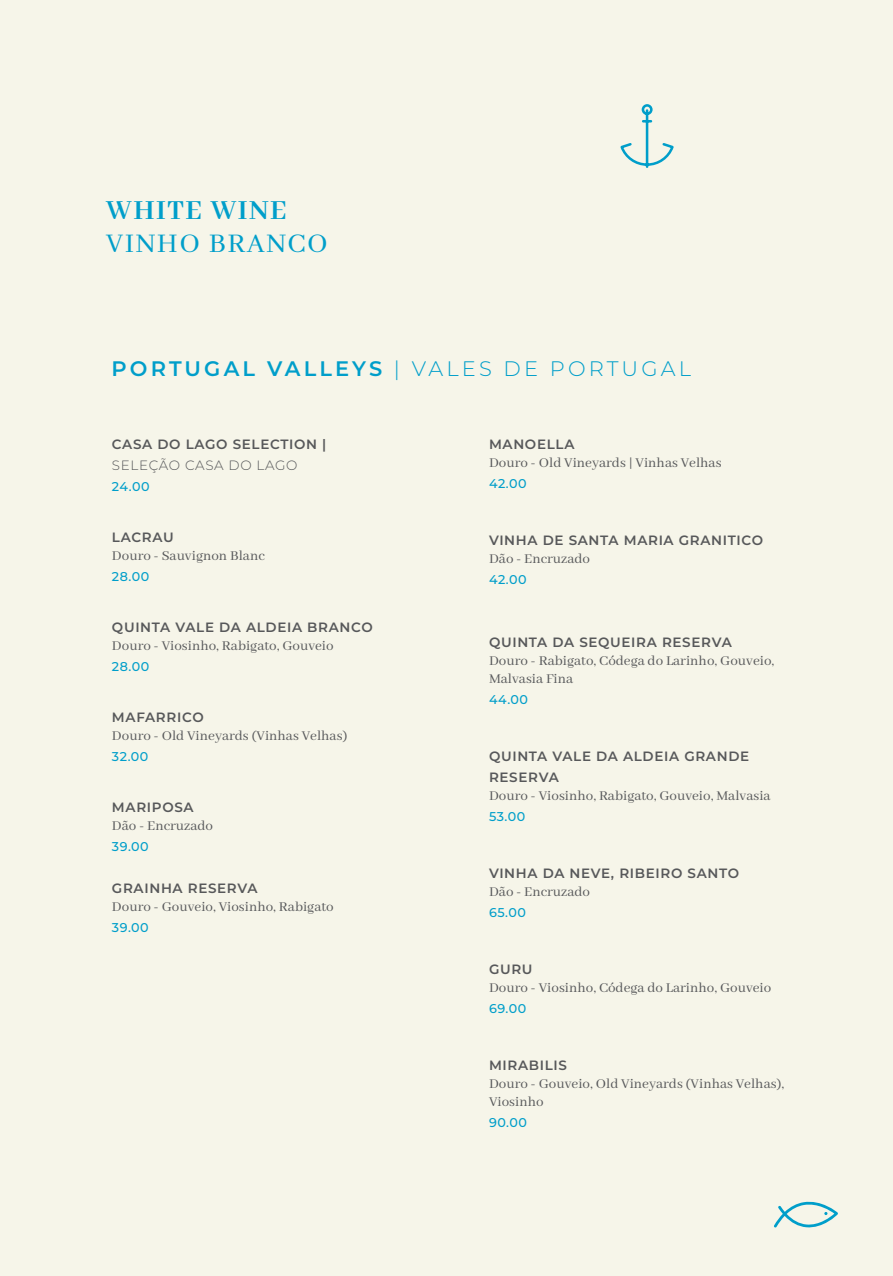
<style>
.page{position:relative;width:893px;height:1276px;background:#f6f5e9}
.page>*{position:absolute;margin:0;border:0;box-sizing:border-box;transform-origin:0 0}
.t1{font:30px "Abhaya Libre";letter-spacing:.05em;color:#009eca}
.t2{font:700 30px "Abhaya Libre";letter-spacing:.05em;color:#009eca}
.t3{font:300 21px "Montserrat";letter-spacing:.15em;color:#009eca}
.t4{font:15px/18px "Abhaya Libre";color:#57585a}
.t5{font:600 13.5px/21px "Montserrat";letter-spacing:.05em;color:#57585a}
.t6{font:300 13.5px "Montserrat";letter-spacing:.05em;color:#57585a}
.t7{font:500 12.75px "Montserrat";letter-spacing:.04em;color:#009eca}
.s1{font-weight:600}
</style>
<div class="page">
<svg style="left:774px;top:1201px;width:64px;height:27px"></svg>
<svg style="left:620px;top:104px;width:54px;height:64px"></svg>
<h1 class="t2" style="left:106px;top:194px;width:182px">WHITE WINE</h1>
<h1 class="t1" style="left:106px;top:227px;width:223px">VINHO BRANCO</h1>
<h2 class="t3" style="left:112px;top:354px;width:581px"><span class="s1">PORTUGAL VALLEYS</span> | VALES DE PORTUGAL</h2>
<p class="t5" style="left:112px;top:433px;width:216px">CASA DO LAGO SELECTION |</p>
<p class="t6" style="left:112px;top:456px;width:187px">SELEÇÃO CASA DO LAGO</p>
<p class="t7" style="left:112px;top:477px;width:39px">24.00</p>
<p class="t5" style="left:112px;top:526px;width:63px">LACRAU</p>
<p class="t4" style="left:112px;top:547px;width:154px">Douro - Sauvignon Blanc</p>
<p class="t7" style="left:112px;top:567px;width:39px">28.00</p>
<p class="t5" style="left:112px;top:616px;width:262px">QUINTA VALE DA ALDEIA BRANCO</p>
<p class="t4" style="left:112px;top:637px;width:223px">Douro - Viosinho, Rabigato, Gouveio</p>
<p class="t7" style="left:112px;top:657px;width:39px">28.00</p>
<p class="t5" style="left:112px;top:706px;width:93px">MAFARRICO</p>
<p class="t4" style="left:112px;top:727px;width:237px">Douro - Old Vineyards (Vinhas Velhas)</p>
<p class="t7" style="left:112px;top:747px;width:38px">32.00</p>
<p class="t5" style="left:112px;top:796px;width:83px">MARIPOSA</p>
<p class="t4" style="left:112px;top:817px;width:102px">Dão - Encruzado</p>
<p class="t7" style="left:112px;top:837px;width:38px">39.00</p>
<p class="t5" style="left:112px;top:877px;width:147px">GRAINHA RESERVA</p>
<p class="t4" style="left:112px;top:898px;width:223px">Douro - Gouveio, Viosinho, Rabigato</p>
<p class="t7" style="left:112px;top:918px;width:38px">39.00</p>
<p class="t5" style="left:489px;top:433px;width:87px">MANOELLA</p>
<p class="t4" style="left:489px;top:454px;width:234px">Douro - Old Vineyards | Vinhas Velhas</p>
<p class="t7" style="left:489px;top:474px;width:39px">42.00</p>
<p class="t5" style="left:489px;top:529px;width:276px">VINHA DE SANTA MARIA GRANITICO</p>
<p class="t4" style="left:489px;top:550px;width:102px">Dão - Encruzado</p>
<p class="t7" style="left:489px;top:570px;width:39px">42.00</p>
<p class="t5" style="left:489px;top:631px;width:244px">QUINTA DA SEQUEIRA RESERVA</p>
<p class="t4" style="left:489px;top:652px;width:287px">Douro - Rabigato, Códega do Larinho, Gouveio,<br>Malvasia Fina</p>
<p class="t7" style="left:489px;top:690px;width:41px">44.00</p>
<p class="t5" style="left:489px;top:745px;width:262px">QUINTA VALE DA ALDEIA GRANDE<br>RESERVA</p>
<p class="t4" style="left:489px;top:787px;width:283px">Douro - Viosinho, Rabigato, Gouveio, Malvasia</p>
<p class="t7" style="left:489px;top:807px;width:38px">53.00</p>
<p class="t5" style="left:489px;top:862px;width:252px">VINHA DA NEVE, RIBEIRO SANTO</p>
<p class="t4" style="left:489px;top:883px;width:102px">Dão - Encruzado</p>
<p class="t7" style="left:489px;top:903px;width:38px">65.00</p>
<p class="t5" style="left:489px;top:958px;width:45px">GURU</p>
<p class="t4" style="left:489px;top:979px;width:284px">Douro - Viosinho, Códega do Larinho, Gouveio</p>
<p class="t7" style="left:489px;top:999px;width:39px">69.00</p>
<p class="t5" style="left:489px;top:1054px;width:80px">MIRABILIS</p>
<p class="t4" style="left:489px;top:1075px;width:297px">Douro - Gouveio, Old Vineyards (Vinhas Velhas),<br>Viosinho</p>
<p class="t7" style="left:489px;top:1113px;width:40px">90.00</p>
</div>
